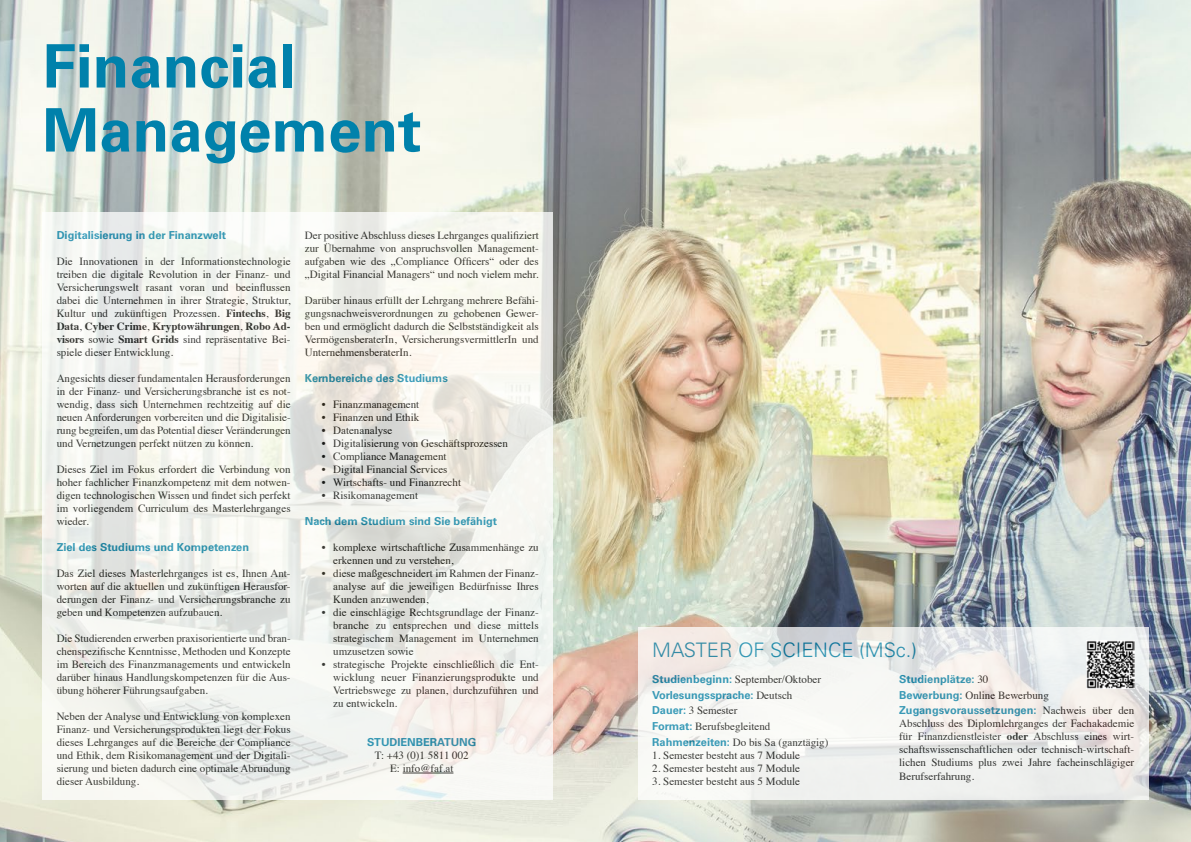
<style>
.page{position:relative;width:1191px;height:842px;background:#fff}
.page>*{position:absolute;margin:0;border:0;box-sizing:border-box;transform-origin:0 0}
.t1{font:700 60px/64px "Univers";color:#0081ab}
.t2{font:300 20px "Univers";color:#0081ab}
.t3{font:11px/13px "Times";color:#000;text-align:justify}
.t4{font:700 11px "Univers";color:#0081ab}
.s1{font-weight:700}
.s2{font-family:"Univers";font-weight:700;color:#0081ab}
.s3{font-family:"Times";font-weight:400;color:#000}
</style>
<div class="page">
<img style="left:0;top:0;width:1191px;height:842px">
<svg style="left:43px;top:212px;width:510px;height:587px;fill:#f5f5f0"></svg>
<hr style="left:403px;top:773px;width:50px;height:1px;background:#000">
<svg style="left:638px;top:626px;width:510px;height:173px;fill:#f3f2f0"></svg>
<img style="left:1086px;top:641px;width:48px;height:48px">
<h1 class="t1" style="left:43px;top:35px;width:380px">Financial<br>Management</h1>
<p class="t4" style="left:57px;top:229px;width:171px">Digitalisierung in der Finanzwelt</p>
<p class="t3" style="left:57px;top:254px;width:235px">Die Innovationen in der Informationstechnologie treiben die digitale Revolution in der Finanz- und Versicherungswelt rasant voran und beeinflussen dabei die Unternehmen in ihrer Strategie, Struktur, Kultur und zukünftigen Prozessen. <span class="s1">Fintechs</span>, <span class="s1">Big Data</span>, <span class="s1">Cyber Crime</span>, <span class="s1">Kryptowährungen</span>, <span class="s1">Robo Ad&shy;visors</span> sowie <span class="s1">Smart Grids</span> sind repräsentative Bei&shy;spiele dieser Entwicklung.</p>
<p class="t3" style="left:57px;top:371px;width:235px">Angesichts dieser fundamentalen Herausforderungen in der Finanz- und Versicherungsbranche ist es not&shy;wendig, dass sich Unternehmen rechtzeitig auf die neuen Anforderungen vorbereiten und die Digitalisie&shy;rung begreifen, um das Potential dieser Veränderungen und Vernetzungen perfekt nützen zu können.</p>
<p class="t3" style="left:57px;top:462px;width:235px">Dieses Ziel im Fokus erfordert die Verbindung von hoher fachlicher Finanzkompetenz mit dem notwen&shy;digen technologischen Wissen und findet sich perfekt im vorliegendem Curriculum des Masterlehrganges wieder.</p>
<p class="t4" style="left:57px;top:541px;width:194px">Ziel des Studiums und Kompetenzen</p>
<p class="t3" style="left:57px;top:566px;width:235px">Das Ziel dieses Masterlehrganges ist es, Ihnen Ant&shy;worten auf die aktuellen und zukünftigen Herausfor&shy;derungen der Finanz- und Versicherungsbranche zu geben und Kompetenzen aufzubauen.</p>
<p class="t3" style="left:57px;top:631px;width:235px">Die Studierenden erwerben praxisorientierte und bran&shy;chenspezifische Kenntnisse, Methoden und Konzepte im Bereich des Finanzmanagements und entwickeln darüber hinaus Handlungskompetenzen für die Aus&shy;übung höherer Führungsaufgaben.</p>
<p class="t3" style="left:57px;top:709px;width:235px">Neben der Analyse und Entwicklung von komplexen Finanz- und Versicherungsprodukten liegt der Fokus dieses Lehrganges auf die Bereiche der Compliance und Ethik, dem Risikomanagement und der Digitali&shy;sierung und bieten dadurch eine optimale Abrundung dieser Ausbildung.</p>
<p class="t3" style="left:305px;top:228px;width:235px">Der positive Abschluss dieses Lehrganges qualifiziert zur Übernahme von anspruchsvollen Management&shy;aufgaben wie des „Compliance Officers“ oder des „Digital Financial Managers“ und noch vielem mehr.</p>
<p class="t3" style="left:305px;top:293px;width:235px">Darüber hinaus erfüllt der Lehrgang mehrere Befähi&shy;gungsnachweisverordnungen zu gehobenen Gewer&shy;ben und ermöglicht dadurch die Selbstständigkeit als VermögensberaterIn, VersicherungsvermittlerIn und UnternehmensberaterIn.</p>
<p class="t4" style="left:305px;top:372px;width:144px">Kernbereiche des Studiums</p>
<p class="t3" style="left:322px;top:397px;width:99px">• Finanzmanagement</p>
<p class="t3" style="left:322px;top:410px;width:99px">• Finanzen und Ethik</p>
<p class="t3" style="left:322px;top:423px;width:72px">• Datenanalyse</p>
<p class="t3" style="left:322px;top:436px;width:188px">• Digitalisierung von Geschäftsprozessen</p>
<p class="t3" style="left:322px;top:449px;width:126px">• Compliance Management</p>
<p class="t3" style="left:322px;top:462px;width:127px">• Digital Financial Services</p>
<p class="t3" style="left:322px;top:475px;width:141px">• Wirtschafts- und Finanzrecht</p>
<p class="t3" style="left:322px;top:488px;width:98px">• Risikomanagement</p>
<p class="t4" style="left:305px;top:515px;width:194px">Nach dem Studium sind Sie befähigt</p>
<p class="t3" style="left:333px;top:540px;width:207px;text-indent:-11px">• komplexe wirtschaftliche Zusammenhänge zu erkennen und zu verstehen,</p>
<p class="t3" style="left:333px;top:566px;width:207px;text-indent:-11px">• diese maßgeschneidert im Rahmen der Finanz&shy;analyse auf die jeweiligen Bedürfnisse Ihres Kunden anzuwenden,</p>
<p class="t3" style="left:333px;top:605px;width:207px;text-indent:-11px">• die einschlägige Rechtsgrundlage der Finanz&shy;branche zu entsprechen und diese mittels strategischem Management im Unternehmen umzusetzen sowie</p>
<p class="t3" style="left:333px;top:657px;width:207px;text-indent:-11px">• strategische Projekte einschließlich die Ent&shy;wicklung neuer Finanzierungsprodukte und Vertriebswege zu planen, durchzuführen und zu entwickeln.</p>
<p class="t4" style="left:367px;top:736px;width:111px">STUDIENBERATUNG</p>
<p class="t3" style="left:375px;top:748px;width:95px;text-align:center">T: +43 (0)1 5811 002<br>E: info@faf.at</p>
<h2 class="t2" style="left:652px;top:637px;width:266px">MASTER OF SCIENCE (MSc.)</h2>
<p class="t3" style="left:652px;top:672px;width:170px"><span class="s2">Studienbeginn:</span> September/Oktober</p>
<p class="t4" style="left:652px;top:688px;width:142px">Vorlesungssprache: <span class="s3">Deutsch</span></p>
<p class="t3" style="left:652px;top:702px;width:178px;line-height:15.8px;text-align:left"><span class="s2">Dauer:</span> 3 Semester<br><span class="s2">Format:</span> Berufsbegleitend<br><span class="s2">Rahmenzeiten:</span> Do bis Sa (ganztägig)</p>
<p class="t3" style="left:652px;top:748px;width:149px">1. Semester besteht aus 7 Module</p>
<p class="t3" style="left:652px;top:761px;width:149px">2. Semester besteht aus 7 Module</p>
<p class="t3" style="left:652px;top:774px;width:149px">3. Semester besteht aus 5 Module</p>
<p class="t4" style="left:899px;top:672px;width:91px">Studienplätze: <span class="s3">30</span></p>
<p class="t3" style="left:899px;top:687px;width:151px"><span class="s2">Bewerbung:</span> Online Bewerbung</p>
<p class="t4" style="left:899px;top:704px;width:236px">Zugangsvoraussetzungen: <span class="s3">Nachweis über den</span></p>
<p class="t3" style="left:899px;top:716px;width:236px">Abschluss des Diplomlehrganges der Fachakademie für Finanzdienstleister <span class="s1">oder</span> Abschluss eines wirt&shy;schaftswissenschaftlichen oder technisch-wirtschaft&shy;lichen Studiums plus zwei Jahre facheinschlägiger Berufserfahrung.</p>
</div>
